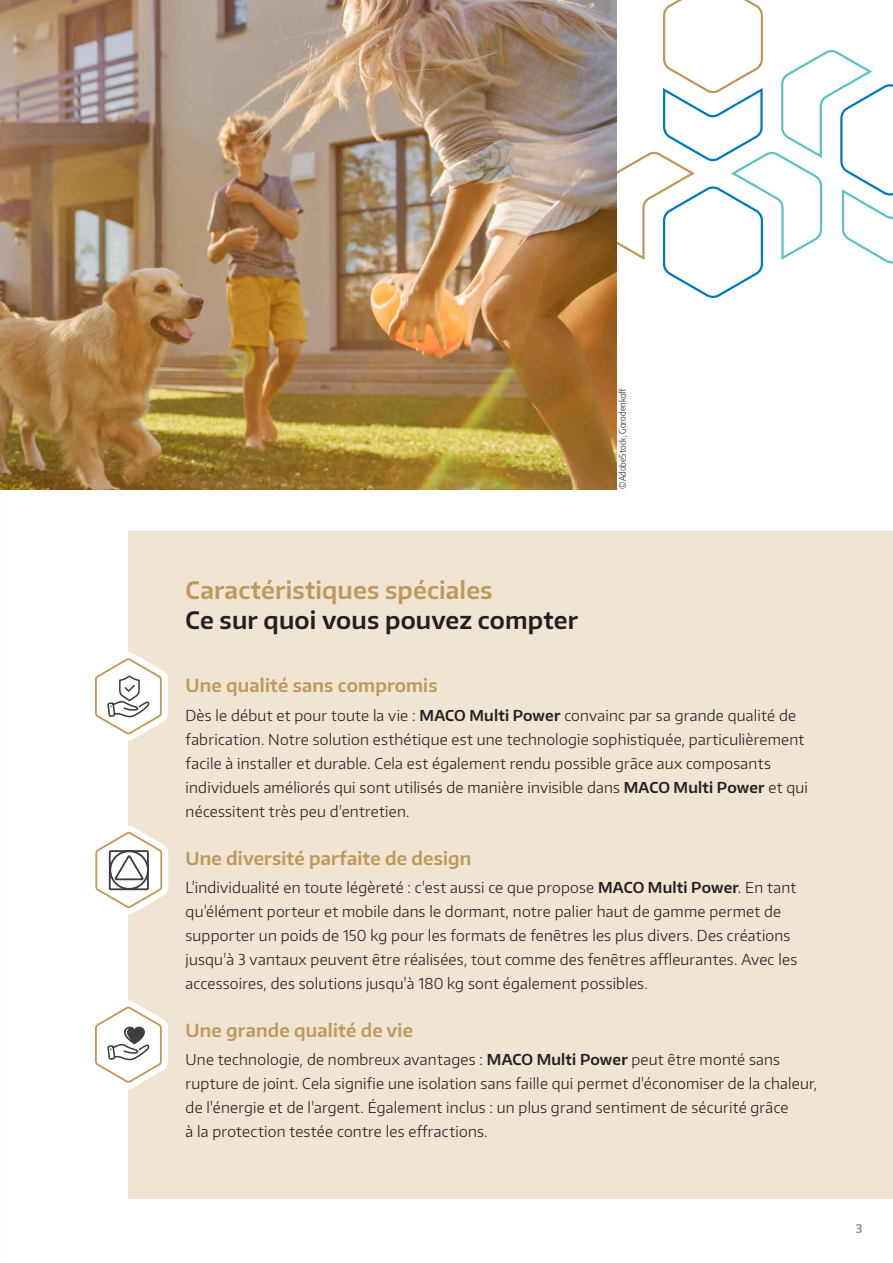
<style>
.page{position:relative;width:893px;height:1263px;background:#fff}
.page>*{position:absolute;margin:0;border:0;box-sizing:border-box;transform-origin:0 0}
.Subheadline_16auf20_black{font:600 24px "Encode Sans Normal";letter-spacing:.005em;color:#231f20}
.Subheadline_16auf20_gold{font:600 24px "Encode Sans Normal";letter-spacing:.005em;color:#be985a}
.Subheadline_12pt_Gold{font:600 18px "Encode Sans Normal";letter-spacing:.01em;color:#be985a}
.Bodytext{font:300 15px/24px "Encode Sans Normal";letter-spacing:.015em;color:#231f20}
.t1{font:600 12px "Encode Sans Normal";color:#231f20}
.Subheadline_12pt_Gold-2{font:300 9px "Encode Sans Condensed";letter-spacing:.01em;color:#231f20}
.s1{font-weight:600}
</style>
<div class="page">
<div style="left:128px;top:531px;width:765px;height:668px;background:#f0e4d3"></div>
<svg style="left:617px;top:0;width:276px;height:298px"></svg>
<img style="left:0;top:0;width:617px;height:489px">
<svg style="left:95px;top:652px;width:73px;height:89px"></svg>
<svg style="left:95px;top:1000px;width:73px;height:89px"></svg>
<svg style="left:95px;top:826px;width:73px;height:88px"></svg>
<p class="Subheadline_16auf20_gold" style="left:186px;top:574px;width:308px">Caractéristiques spéciales</p>
<p class="Subheadline_16auf20_black" style="left:186px;top:604px;width:394px">Ce sur quoi vous pouvez compter</p>
<p class="Subheadline_12pt_Gold-2" style="left:617px;top:489px;width:102px;rotate:-90deg">©AdobeStock, Gorodenkoff</p>
<p class="Subheadline_12pt_Gold" style="left:186px;top:674px;width:253px">Une qualité sans compromis</p>
<p class="Bodytext" style="left:186px;top:702px;width:624px">Dès le début et pour toute la vie : <span class="s1">MACO Multi Power</span> convainc par sa grande qualité de fabrication. Notre solution esthétique est une technologie sophistiquée, particulièrement facile à installer et durable. Cela est également rendu possible grâce aux composants individuels améliorés qui sont utilisés de manière invisible dans <span class="s1">MACO Multi Power</span> et qui nécessitent très peu d'entretien.</p>
<p class="Subheadline_12pt_Gold" style="left:186px;top:846px;width:287px">Une diversité parfaite de design</p>
<p class="Bodytext" style="left:186px;top:875px;width:613px">L’individualité en toute légèreté : c'est aussi ce que propose <span class="s1">MACO Multi Power</span>. En tant qu’élément porteur et mobile dans le dormant, notre palier haut de gamme permet de supporter un poids de 150 kg pour les formats de fenêtres les plus divers. Des créations jusqu'à 3 vantaux peuvent être réalisées, tout comme des fenêtres affleurantes. Avec les accessoires, des solutions jusqu'à 180 kg sont également possibles.</p>
<p class="Subheadline_12pt_Gold" style="left:186px;top:1018px;width:229px">Une grande qualité de vie</p>
<p class="Bodytext" style="left:186px;top:1047px;width:633px">Une technologie, de nombreux avantages : <span class="s1">MACO Multi Power</span> peut être monté sans rupture de joint. Cela signifie une isolation sans faille qui permet d'économiser de la chaleur, de l'énergie et de l'argent. Également inclus : un plus grand sentiment de sécurité grâce<br>à la protection testée contre les effractions.</p>
<p class="t1" style="left:856px;top:1220px;width:8px">3</p>
</div>
